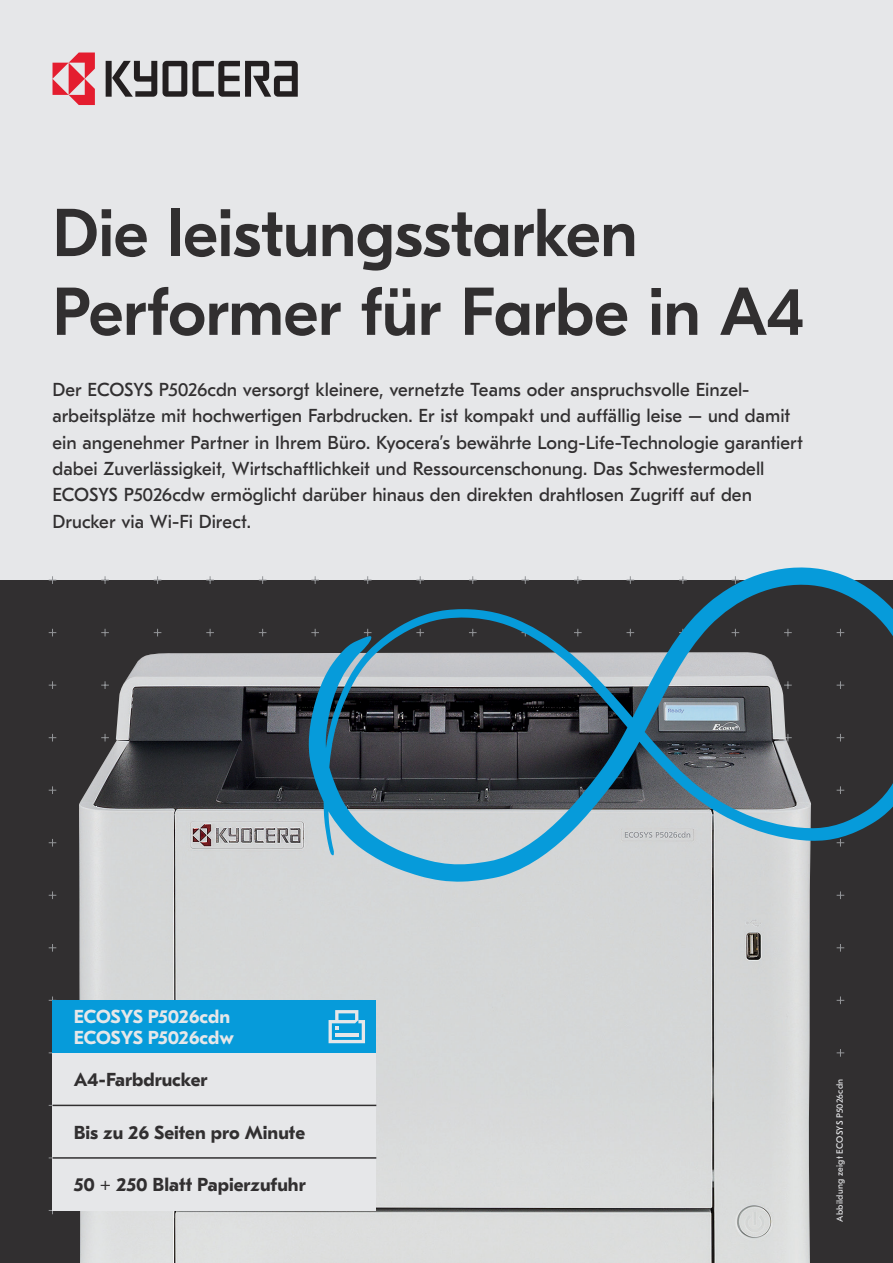
<style>
.page{position:relative;width:893px;height:1263px;background:#e6e7e9}
.page>*{position:absolute;margin:0;border:0;box-sizing:border-box;transform-origin:0 0}
.t1{font:500 67.5px/78.8px "GT Eesti Pro Display";letter-spacing:-.005em;color:#312f30}
.t2{font:18.75px/26.2px "GT Eesti Pro Text";color:#312f30}
.t3{font:700 18.75px "GT Eesti Pro Text";color:#312f30}
.t4{font:700 18.75px/21px "GT Eesti Pro Text";letter-spacing:-.01em;color:#e6e7e9}
.t5{font:9px "GT Eesti Pro Text";letter-spacing:.025em;color:#e6e7e9}
</style>
<div class="page">
<div style="left:0;top:580px;width:893px;height:683px;background:#312f30"></div>
<svg style="left:193px;top:61px;width:105px;height:36px"></svg>
<svg style="left:163px;top:61px;width:24px;height:36px"></svg>
<svg style="left:106px;top:61px;width:51px;height:36px"></svg>
<svg style="left:53px;top:53px;width:42px;height:52px"></svg>
<img style="left:79px;top:653px;width:731px;height:610px">
<div style="left:53px;top:1158px;width:323px;height:52px;background:#e6e7e9"></div>
<div style="left:53px;top:1105px;width:323px;height:53px;background:#e6e7e9"></div>
<div style="left:53px;top:1053px;width:323px;height:52px;background:#e6e7e9"></div>
<div style="left:53px;top:1000px;width:323px;height:53px;background:#069bda"></div>
<hr style="left:53px;top:1105px;width:323px;height:1px;background:#312f30">
<hr style="left:53px;top:1157px;width:323px;height:2px;background:#312f30">
<svg style="left:329px;top:1010px;width:36px;height:33px"></svg>
<svg style="left:309px;top:567px;width:584px;height:315px"></svg>
<h1 class="t1" style="left:53px;top:195px;width:753px">Die leistungsstarken<br>Performer für Farbe in A4</h1>
<p class="t2" style="left:53px;top:377px;width:752px">Der ECOSYS P5026cdn versorgt kleinere, vernetzte Teams oder anspruchsvolle Einzel&shy;arbeitsplätze mit hochwertigen Farbdrucken. Er ist kompakt und auffällig leise – und damit ein angenehmer Partner in Ihrem Büro. Kyocera’s bewährte Long-Life-Technologie garantiert dabei Zuverlässigkeit, Wirtschaftlichkeit und Ressourcenschonung. Das Schwestermodell ECOSYS P5026cdw ermöglicht darüber hinaus den direkten drahtlosen Zugriff auf den Drucker via Wi-Fi Direct.</p>
<p class="t4" style="left:74px;top:1007px;width:162px">ECOSYS P5026cdn<br>ECOSYS P5026cdw</p>
<p class="t3" style="left:74px;top:1069px;width:135px">A4-Farbdrucker</p>
<p class="t3" style="left:74px;top:1122px;width:233px">Bis zu 26 Seiten pro Minute</p>
<p class="t3" style="left:74px;top:1174px;width:233px">50 + 250 Blatt Papierzufuhr</p>
<p class="t5" style="left:835px;top:1221px;width:144px;rotate:-90deg">Abbildung zeigt ECOSYS P5026cdn</p>
</div>
